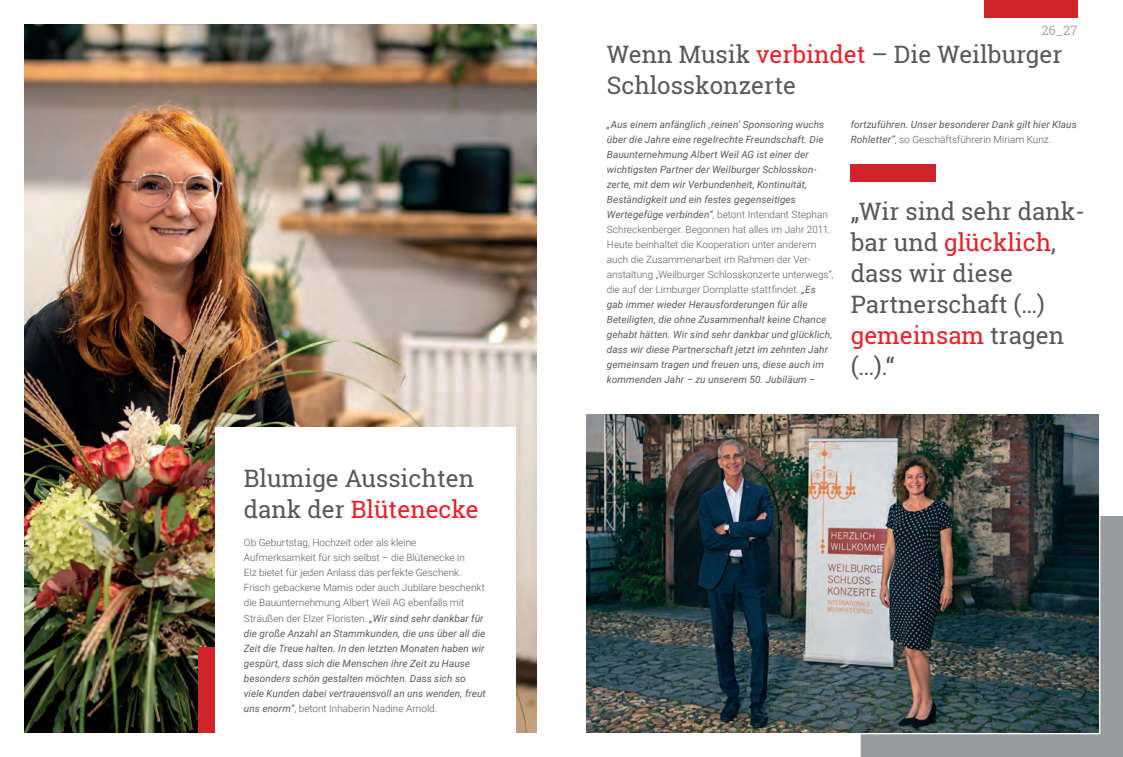
<style>
.page{position:relative;width:1123px;height:757px;background:#fff}
.page>*{position:absolute;margin:0;border:0;box-sizing:border-box;transform-origin:0 0}
.t1{font:24px/31px "Roboto Slab";color:#57585a}
.t2{font:13px "Roboto Slab";color:#a8a9ad}
.t3{font:italic 10px/15px "Roboto";letter-spacing:.01em;color:#57585a}
.t4{font:300 10px/15px "Roboto";color:#57585a}
.s1{color:#ee1c25}
.s2{font-weight:400;font-style:italic}
.s3{font-weight:300;font-style:normal}
</style>
<div class="page">
<img style="left:25px;top:25px;width:511px;height:707px">
<svg style="left:860px;top:516px;width:263px;height:241px;background:#999c9f"></svg>
<img style="left:586px;top:414px;width:512px;height:318px">
<div style="left:198px;top:647px;width:17px;height:85px;background:#d1232a"></div>
<div style="left:215px;top:427px;width:301px;height:311px;background:#fff"></div>
<div style="left:850px;top:164px;width:85px;height:17px;background:#d1232a"></div>
<div style="left:984px;top:0;width:93px;height:17px;background:#d1232a"></div>
<h1 class="t1" style="left:244px;top:462px;width:236px">Blumige Aussichten dank der <span class="s1">Blütenecke</span></h1>
<p class="t4" style="left:244px;top:535px;width:243px">Ob Geburtstag, Hochzeit oder als kleine Aufmerksamkeit für sich selbst – die Blütenecke in<br>Elz bietet für jeden Anlass das perfekte Geschenk.<br>Frisch gebackene Mamis oder auch Jubilare beschenkt die Bauunternehmung Albert Weil AG ebenfalls mit Sträußen der Elzer Floristen. <span class="s2">„Wir sind sehr dankbar für die große Anzahl an Stammkunden, die uns über all die Zeit die Treue halten. In den letzten Monaten haben wir gespürt, dass sich die Menschen ihre Zeit zu Hause besonders schön gestalten möchten. Dass sich so viele Kunden dabei vertrauensvoll an uns wenden, freut uns enorm“</span>, betont Inhaberin Nadine Arnold.</p>
<h2 class="t2" style="left:1041px;top:21px;width:38px">26_27</h2>
<h1 class="t1" style="left:607px;top:38px;width:457px">Wenn Musik <span class="s1">verbindet</span> – Die Weilburger<br>Schlosskonzerte</h1>
<p class="t3" style="left:607px;top:117px;width:228px">„Aus einem anfänglich ‚reinen‘ Sponsoring wuchs über die Jahre eine regelrechte Freundschaft. Die Bauunternehmung Albert Weil AG ist einer der wichtigsten Partner der Weilburger Schlosskon&shy;zerte, mit dem wir Verbundenheit, Kontinuität, Beständigkeit und ein festes gegenseitiges Wertegefüge verbinden“<span class="s3">, betont Intendant Stephan Schreckenberger. Begonnen hat alles im Jahr 2011.<br>Heute beinhaltet die Kooperation unter anderem auch die Zusammenarbeit im Rahmen der Ver&shy;anstaltung „Weilburger Schlosskonzerte unterwegs“, die auf der Limburger Domplatte stattfindet.</span> „Es gab immer wieder Herausforderungen für alle Beteiligten, die ohne Zusammenhalt keine Chance gehabt hätten. Wir sind sehr dankbar und glücklich, dass wir diese Partnerschaft jetzt im zehnten Jahr gemeinsam tragen und freuen uns, diese auch im kommenden Jahr – zu unserem 50. Jubiläum –</p>
<p class="t3" style="left:850px;top:117px;width:227px">fortzuführen. Unser besonderer Dank gilt hier Klaus<br>Rohletter“<span class="s3">, so Geschäftsführerin Miriam Kunz.</span></p>
<h1 class="t1" style="left:850px;top:195px;width:236px">„Wir sind sehr dank&shy;bar und <span class="s1">glücklich</span>, dass wir diese<br>Partnerschaft (…) <span class="s1">gemeinsam</span> tragen (…).“</h1>
</div>
